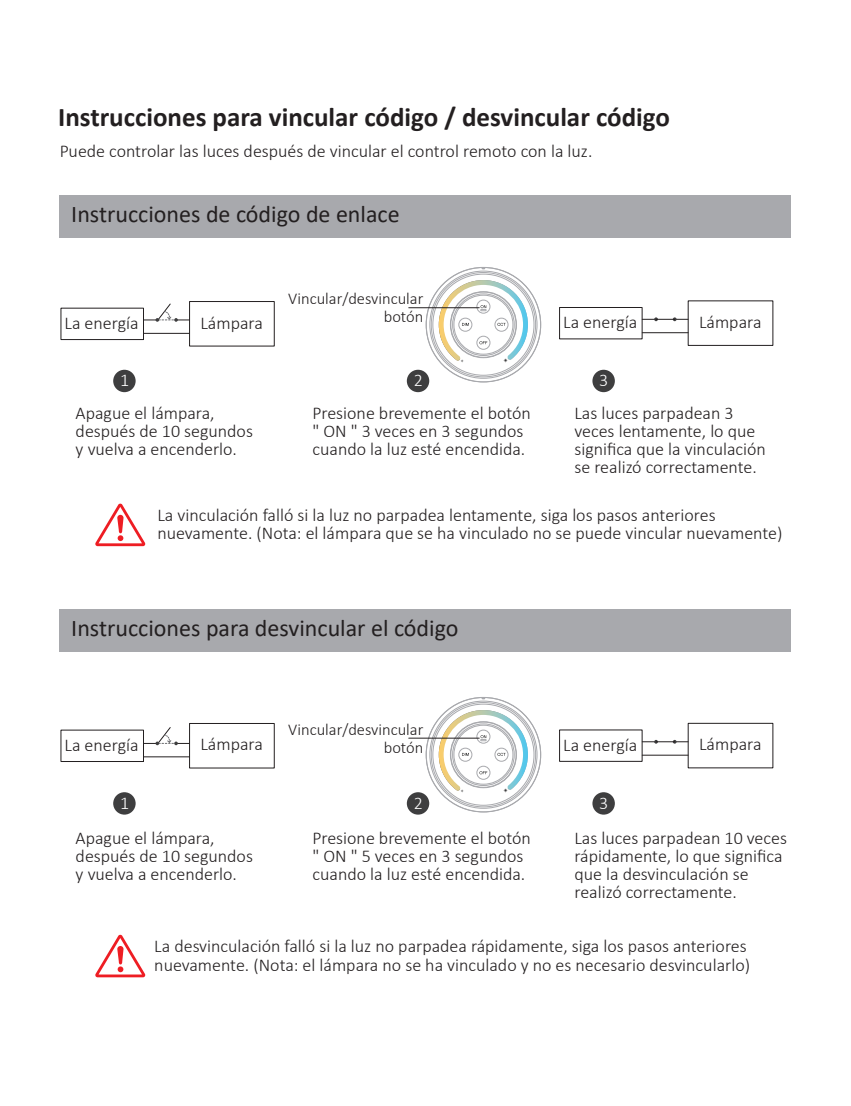
<style>
.page{position:relative;width:851px;height:1106px;background:#fff}
.page>*{position:absolute;margin:0;border:0;box-sizing:border-box;transform-origin:0 0}
.t1{font:700 27px "Calibri";color:#231f20}
.t2{font:24px "Calibri";color:#231f20}
.t3{font:300 18px/18px "Calibri";color:#231f20}
.t4{font:300 18px "Calibri";color:#fff}
.t5{font:300 16.5px/18px "Calibri";color:#231f20;text-align:right}
</style>
<div class="page">
<svg style="left:438px;top:710px;width:90px;height:83px"></svg>
<svg style="left:438px;top:280px;width:90px;height:83px"></svg>
<div style="left:59px;top:195px;width:732px;height:43px;background:#a8a9ad"></div>
<svg style="left:95px;top:503px;width:50px;height:43px"></svg>
<div style="left:113px;top:370px;width:23px;height:22px;background:#3e3e3f;border-radius:50%"></div>
<div style="left:407px;top:370px;width:22px;height:22px;background:#3e3e3f;border-radius:50%"></div>
<div style="left:592px;top:370px;width:22px;height:22px;background:#3e3e3f;border-radius:50%"></div>
<hr style="left:642px;top:332px;width:46px;height:1px;background:#231f20">
<div style="left:559px;top:307px;width:83px;height:32px;border:1px solid #231f20"></div>
<svg style="left:642px;top:317px;width:45px;height:4px"></svg>
<div style="left:59px;top:609px;width:732px;height:43px;background:#a8a9ad"></div>
<svg style="left:95px;top:934px;width:50px;height:43px"></svg>
<div style="left:113px;top:792px;width:23px;height:22px;background:#3e3e3f;border-radius:50%"></div>
<div style="left:592px;top:792px;width:22px;height:22px;background:#3e3e3f;border-radius:50%"></div>
<hr style="left:642px;top:754px;width:46px;height:1px;background:#231f20">
<svg style="left:642px;top:740px;width:45px;height:3px"></svg>
<div style="left:687px;top:723px;width:86px;height:45px;border:1px solid #231f20"></div>
<div style="left:61px;top:308px;width:83px;height:32px;border:1px solid #231f20"></div>
<div style="left:189px;top:301px;width:85px;height:45px;border:1px solid #231f20"></div>
<div style="left:189px;top:723px;width:85px;height:45px;border:1px solid #231f20"></div>
<hr style="left:143px;top:333px;width:46px;height:1px;background:#231f20">
<svg style="left:143px;top:303px;width:46px;height:19px"></svg>
<hr style="left:143px;top:756px;width:46px;height:1px;background:#231f20">
<svg style="left:143px;top:727px;width:46px;height:18px"></svg>
<hr style="left:408px;top:307px;width:71px;height:1px;background:#231f20">
<div style="left:407px;top:792px;width:22px;height:22px;background:#3e3e3f;border-radius:50%"></div>
<hr style="left:408px;top:737px;width:71px;height:1px;background:#231f20">
<h1 class="t1" style="left:58px;top:98px;width:613px">Instrucciones para vincular código / desvincular código</h1>
<p class="t3" style="left:60px;top:142px;width:534px">Puede controlar las luces después de vincular el control remoto con la luz.</p>
<h2 class="t2" style="left:71px;top:197px;width:330px">Instrucciones de código de enlace</h2>
<p class="t3" style="left:65px;top:313px;width:76px">La energía</p>
<p class="t3" style="left:200px;top:313px;width:64px">Lámpara</p>
<p class="t5" style="left:288px;top:290px;width:137px">Vincular/desvincular botón</p>
<p class="t3" style="left:563px;top:313px;width:76px">La energía</p>
<p class="t3" style="left:699px;top:313px;width:64px">Lámpara</p>
<p class="t4" style="left:120px;top:369px;width:11px">1</p>
<p class="t4" style="left:413px;top:369px;width:11px">2</p>
<p class="t4" style="left:599px;top:369px;width:11px">3</p>
<p class="t3" style="left:76px;top:404px;width:179px">Apague el lámpara, después de 10 segundos y vuelva a encenderlo.</p>
<p class="t3" style="left:312px;top:404px;width:220px">Presione brevemente el botón " ON " 3 veces en 3 segundos cuando la luz esté encendida.</p>
<p class="t3" style="left:574px;top:404px;width:193px">Las luces parpadean 3 veces lentamente, lo que significa que la vinculación se realizó correctamente.</p>
<p class="t3" style="left:157px;top:506px;width:626px">La vinculación falló si la luz no parpadea lentamente, siga los pasos anteriores nuevamente. (Nota: el lámpara que se ha vinculado no se puede vincular nuevamente)</p>
<h2 class="t2" style="left:71px;top:611px;width:388px">Instrucciones para desvincular el código</h2>
<p class="t5" style="left:288px;top:720px;width:137px">Vincular/desvincular botón</p>
<p class="t3" style="left:65px;top:735px;width:76px">La energía</p>
<p class="t3" style="left:200px;top:735px;width:64px">Lámpara</p>
<p class="t3" style="left:699px;top:734px;width:64px">Lámpara</p>
<p class="t3" style="left:563px;top:735px;width:76px">La energía</p>
<p class="t4" style="left:120px;top:791px;width:11px">1</p>
<p class="t4" style="left:599px;top:791px;width:11px">3</p>
<p class="t4" style="left:413px;top:791px;width:11px">2</p>
<p class="t3" style="left:76px;top:828px;width:179px">Apague el lámpara, después de 10 segundos y vuelva a encenderlo.</p>
<p class="t3" style="left:312px;top:828px;width:220px">Presione brevemente el botón " ON " 5 veces en 3 segundos cuando la luz esté encendida.</p>
<p class="t3" style="left:574px;top:828px;width:214px">Las luces parpadean 10 veces rápidamente, lo que significa que la desvinculación se realizó correctamente.</p>
<p class="t3" style="left:154px;top:937px;width:597px">La desvinculación falló si la luz no parpadea rápidamente, siga los pasos anteriores nuevamente. (Nota: el lámpara no se ha vinculado y no es necesario desvincularlo)</p>
</div>
